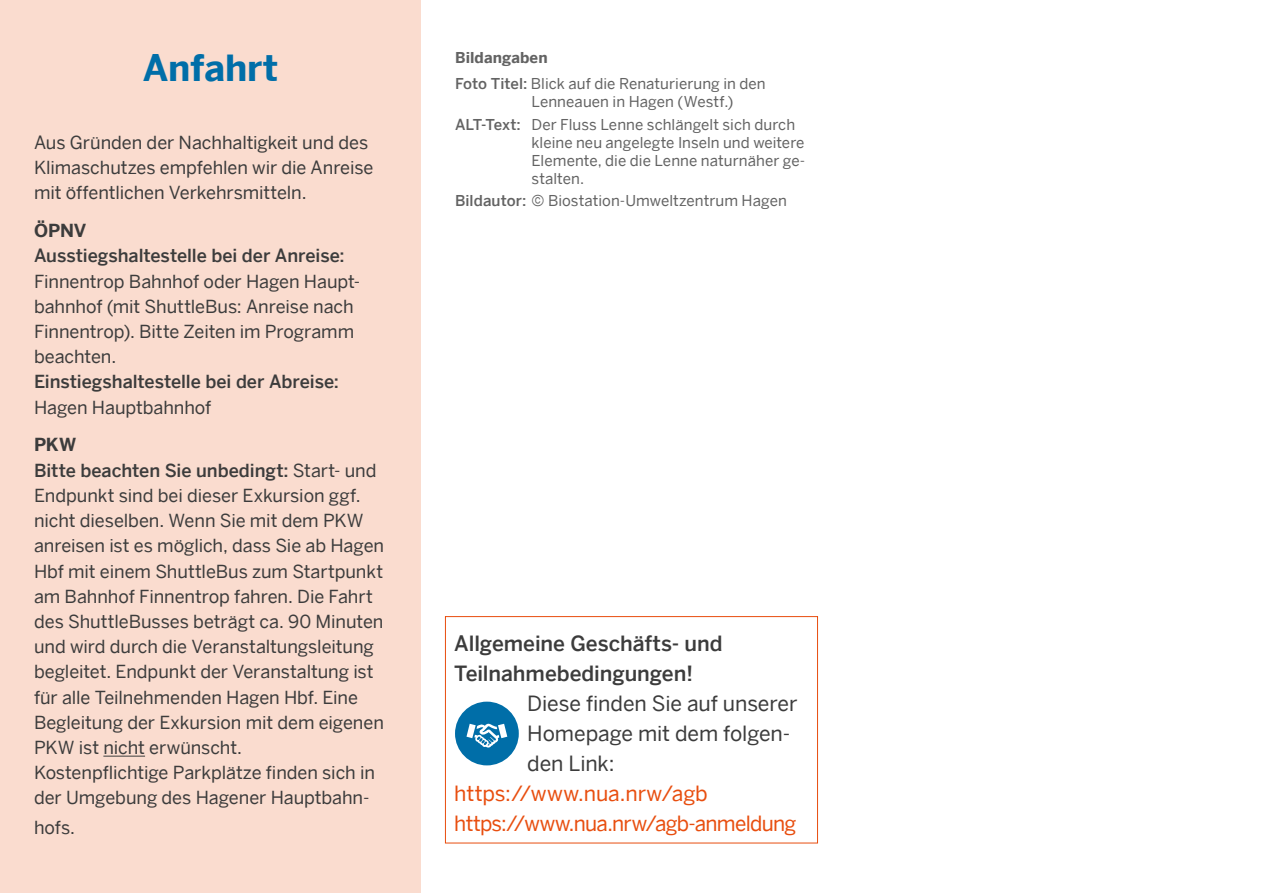
<style>
.page{position:relative;width:1263px;height:893px;background:#fff}
.page>*{position:absolute;margin:0;border:0;box-sizing:border-box;transform-origin:0 0}
.t1{font:700 36px "Benton Sans";letter-spacing:-.005em;color:#006ea8}
.t2{font:21px/30px "Benton Sans";letter-spacing:-.025em;color:#e84e0f}
.t3{font:21px/30px "Benton Sans";letter-spacing:-.005em;color:#3c3c3c}
.t4{font:500 21px/30px "Benton Sans";letter-spacing:-.005em;color:#3c3c3c}
.t5{font:18px/25.2px "Benton Sans";letter-spacing:-.005em;color:#3c3c3c}
.t6{font:500 18px "Benton Sans";letter-spacing:-.005em;color:#3c3c3c}
.t7{font:700 18px "Benton Sans";color:#3c3c3c}
.t8{font:15px/18px "Benton Sans";letter-spacing:.005em;color:#636363}
.s1{font-weight:700}
.s2{font-weight:500}
</style>
<div class="page">
<div style="left:0;top:0;width:421px;height:893px;background:#fadccf"></div>
<hr style="left:103px;top:756px;width:42px;height:1px;background:#3c3c3c">
<div style="left:455px;top:702px;width:64px;height:63px;background:#006ea8;border-radius:50%"></div>
<svg style="left:466px;top:723px;width:41px;height:24px"></svg>
<div style="left:445px;top:616px;width:373px;height:227px;border:1px solid #e84e0f"></div>
<h1 class="t1" style="left:143px;top:46px;width:137px">Anfahrt</h1>
<p class="t5" style="left:34px;top:129px;width:341px">Aus Gründen der Nachhaltigkeit und des<br>Klimaschutzes empfehlen wir die Anreise mit öffentlichen Verkehrsmitteln.</p>
<p class="t7" style="left:34px;top:220px;width:54px">ÖPNV</p>
<p class="t6" style="left:34px;top:245px;width:312px">Ausstiegshaltestelle bei der Anreise:</p>
<p class="t5" style="left:34px;top:268px;width:328px">Finnentrop Bahnhof oder Hagen Haupt&shy;bahnhof (mit ShuttleBus: Anreise nach<br>Finnentrop). Bitte Zeiten im Programm beachten.</p>
<p class="t6" style="left:34px;top:371px;width:307px">Einstiegshaltestelle bei der Abreise:</p>
<p class="t5" style="left:34px;top:394px;width:179px">Hagen Hauptbahnhof</p>
<p class="t5" style="left:34px;top:432px;width:352px"><span class="s1">PKW<br></span><span class="s2">Bitte beachten Sie unbedingt:</span> Start- und Endpunkt sind bei dieser Exkursion ggf. nicht dieselben. Wenn Sie mit dem PKW anreisen ist es möglich, dass Sie ab Hagen Hbf mit einem ShuttleBus zum Startpunkt am Bahnhof Finnentrop fahren. Die Fahrt des ShuttleBusses beträgt ca. 90 Minuten und wird durch die Veranstaltungsleitung begleitet. Endpunkt der Veranstaltung ist für alle Teilnehmenden Hagen Hbf. Eine Begleitung der Exkursion mit dem eigenen PKW ist nicht erwünscht.<br>Kostenpflichtige Parkplätze finden sich in der Umgebung des Hagener Hauptbahn-</p>
<p class="t5" style="left:34px;top:815px;width:43px">hofs.</p>
<p class="t8" style="left:455px;top:44px;width:312px;line-height:26.5px"><span class="s1">Bildangaben<br></span><span class="s2">Foto Titel:</span> Blick auf die Renaturierung in den</p>
<p class="t8" style="left:455px;top:91px;width:342px;line-height:22.2px;text-indent:76px">Lenneauen in Hagen (Westf.)<br><span class="s2">ALT-Text:</span> Der Fluss Lenne schlängelt sich durch</p>
<p class="t8" style="left:531px;top:133px;width:275px;text-align:justify">kleine neu angelegte Inseln und weitere Elemente, die die Lenne naturnäher ge&shy;stalten.</p>
<p class="t8" style="left:455px;top:191px;width:333px"><span class="s2">Bildautor:</span> © Biostation-Umweltzentrum Hagen</p>
<p class="t4" style="left:454px;top:628px;width:270px">Allgemeine Geschäfts- und<br>Teilnahmebedingungen!</p>
<p class="t3" style="left:527px;top:688px;width:272px">Diese finden Sie auf unserer<br>Homepage mit dem folgen&shy;den Link:</p>
<p class="t2" style="left:454px;top:778px;width:343px">https://www.nua.nrw/agb https://www.nua.nrw/agb-anmeldung</p>
</div>
